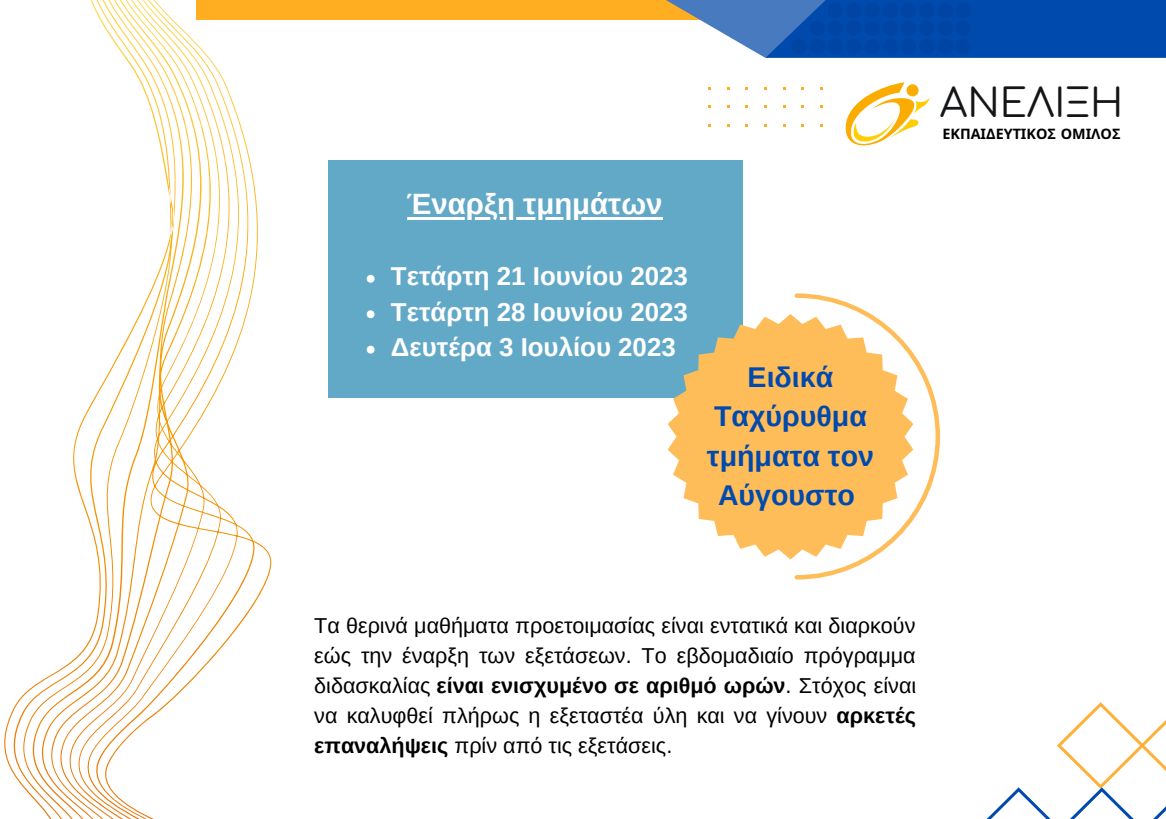
<style>
.page{position:relative;width:1166px;height:819px;background:#fff}
.page>*{position:absolute;margin:0;border:0;box-sizing:border-box;transform-origin:0 0}
.t1{font:39.2px "Comfortaa";color:#141517}
.t2{font:700 29.4px "Arimo";color:#fff}
.t3{font:700 28.53px/39.4px "Arimo";color:#004aad;text-align:center}
.t4{font:700 25.9px/35.4px "Arimo";color:#fff;text-align:justify}
.t5{font:21.53px/30.1px "Arimo";color:#000;text-align:justify}
.t6{font:700 14.35px "Noto Sans";color:#000}
.s1{font-weight:700}
</style>
<div class="page">
<div style="left:196px;top:0;width:551px;height:20px;background:#ffad21"></div>
<svg style="left:666px;top:0;width:99px;height:58px"></svg>
<div style="left:765px;top:0;width:401px;height:58px;background:#004aad"></div>
<svg style="left:791px;top:3px;width:32px;height:30px"></svg>
<svg style="left:845px;top:82px;width:85px;height:64px"></svg>
<svg style="left:4px;top:0;width:267px;height:819px"></svg>
<div style="left:328px;top:160px;width:414px;height:238px;background:#62a9c8"></div>
<svg style="left:668px;top:314px;width:126px;height:246px;fill:#ffbd59"></svg>
<svg style="left:367px;top:275px;width:7px;height:8px"></svg>
<svg style="left:367px;top:310px;width:7px;height:8px"></svg>
<svg style="left:367px;top:346px;width:7px;height:8px"></svg>
<hr style="left:406px;top:217px;width:256px;height:3px;background:#fff">
<svg style="left:987px;top:702px;width:179px;height:117px"></svg>
<svg style="left:794px;top:294px;width:145px;height:286px;fill:#ffbd59"></svg>
<h2 class="t2" style="left:406px;top:188px;width:257px">Έναρξη τμημάτων</h2>
<p class="t4" style="left:391px;top:259px;width:298px">Τετάρτη 21 Ιουνίου 2023<br>Τετάρτη 28 Ιουνίου 2023<br>Δευτέρα 3 Ιουλίου 2023</p>
<h3 class="t3" style="left:707px;top:357px;width:169px">Ειδικά<br>Ταχύρυθμα τμήματα τον<br>Αύγουστο</h3>
<h1 class="t1" style="left:939px;top:83px;width:185px">ΑΝΕΛΙΞΗ</h1>
<p class="t6" style="left:942px;top:124px;width:180px">ΕΚΠΑΙΔΕΥΤΙΚΟΣ ΟΜΙΛΟΣ</p>
<p class="t5" style="left:314px;top:610px;width:603px">Τα θερινά μαθήματα προετοιμασίας είναι εντατικά και διαρκούν εώς την έναρξη των εξετάσεων. Το εβδομαδιαίο πρόγραμμα διδασκαλίας <span class="s1">είναι ενισχυμένο σε αριθμό ωρών</span>. Στόχος είναι να καλυφθεί πλήρως η εξεταστέα ύλη και να γίνουν <span class="s1">αρκετές επαναλήψεις</span> πρίν από τις εξετάσεις.</p>
</div>
